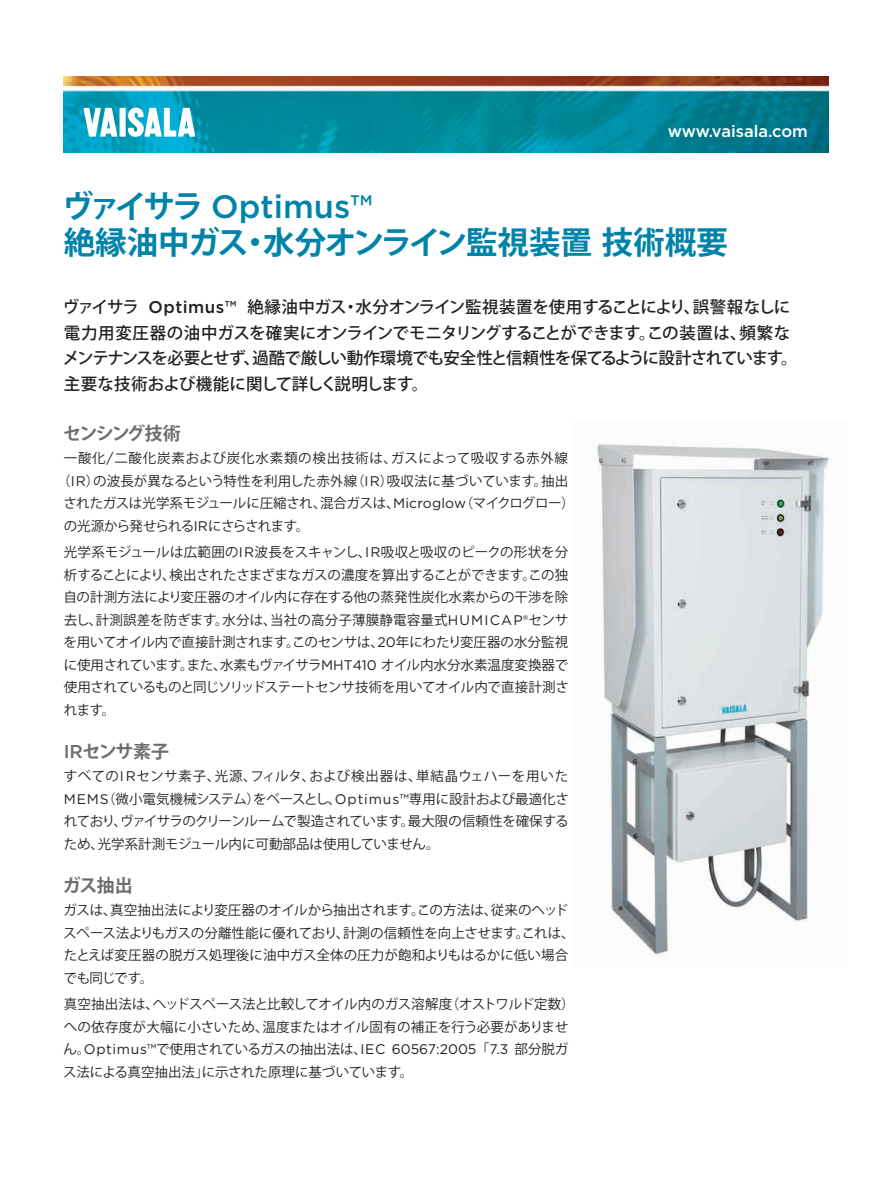
<style>
.page{position:relative;width:893px;height:1191px;background:#fff}
.page>*{position:absolute;margin:0;border:0;box-sizing:border-box;transform-origin:0 0}
.t1{font:500 32.4px "Gotham";color:#0083a9}
.t2{font:700 31.5px "Koz Go Pro";color:#0083a9}
.t3{font:700 18px "Koz Go Pro";letter-spacing:-.06em;color:#6c6d70}
.t4{font:700 18px "Koz Go Pro";letter-spacing:-.095em;color:#6c6d70}
.t5{font:500 16.5px/25.5px "Koz Go Pro";letter-spacing:-.04em;color:#231f20}
.t6{font:500 16.5px "Gotham";color:#fff}
.t7{font:13.95px "Gotham";letter-spacing:.05em;color:#231f20}
.t8{font:13.5px/22.5px "Koz Go Pro";letter-spacing:-.01em;color:#231f20;text-align:justify}
.t9{font:13.5px "Koz Go Pro";letter-spacing:-.03em;color:#231f20}
.t10{font:13.5px "Koz Go Pro";letter-spacing:.01em;color:#231f20}
.t11{font:13.5px "Koz Go Pro";letter-spacing:.055em;color:#231f20}
.t12{font:13.5px "Koz Go Pro";letter-spacing:-.05em;color:#231f20}
.s1{font-family:"Koz Go Pro";font-weight:700;font-size:31.5px}
.s2{font-family:"Gotham";font-size:16.95px}
.s3{font-family:"Gotham";font-size:13.95px}
.s4{font-family:"Gotham";font-weight:500;font-size:18.6px}
.s5{font-family:"Koz Go Pro";font-size:13.5px}
</style>
<div class="page">
<img style="left:64px;top:77px;width:765px;height:75px">
<svg style="left:83px;top:108px;width:34px;height:29px"></svg>
<div style="left:120px;top:108px;width:6px;height:29px;background:#fff"></div>
<svg style="left:128px;top:107px;width:67px;height:30px"></svg>
<img style="left:597px;top:443px;width:233px;height:514px">
<p class="t6" style="left:668px;top:120px;width:142px">www.vaisala.com</p>
<h1 class="t1" style="left:62px;top:185px;width:312px"><span class="s1">ヴァイサラ</span> Optimus™</h1>
<h2 class="t2" style="left:64px;top:222px;width:665px">絶縁油中ガス・水分オンライン監視装置技術概要</h2>
<p class="t5" style="left:63px;top:295px;width:736px">ヴァイサラ <span class="s2">Optimus™</span> 絶縁油中ガス・水分オンライン監視装置を使用することにより、誤警報なしに電力用変圧器の油中ガスを確実にオンラインでモニタリングすることができます。この装置は、頻繁なメンテナンスを必要とせず、過酷で厳しい動作環境でも安全性と信頼性を保てるように設計されています。主要な技術および機能に関して詳しく説明します。</p>
<h3 class="t4" style="left:63px;top:422px;width:119px">センシング技術</h3>
<p class="t11" style="left:64px;top:449px;width:506px">一酸化<span class="s3">/</span>二酸化炭素および炭化水素類の検出技術は、ガスによって吸収する赤外線</p>
<p class="t10" style="left:57px;top:472px;width:512px">（<span class="s3">IR</span>）の波長が異なるという特性を利用した赤外線（<span class="s3">IR</span>）吸収法に基づいています。抽出</p>
<p class="t9" style="left:63px;top:494px;width:513px">されたガスは光学系モジュールに圧縮され、混合ガスは、<span class="s3">Microglow</span>（マイクログロー）</p>
<p class="t12" style="left:64px;top:517px;width:247px">の光源から発せられる<span class="s3">IR</span>にさらされます。</p>
<p class="t8" style="left:63px;top:541px;width:507px">光学系モジュールは広範囲の<span class="s3">IR</span>波長をスキャンし、<span class="s3">IR</span>吸収と吸収のピークの形状を分析することにより、検出されたさまざまなガスの濃度を算出することができます。この独自の計測方法により変圧器のオイル内に存在する他の蒸発性炭化水素からの干渉を除去し、計測誤差を防ぎます。水分は、当社の高分子薄膜静電容量式<span class="s3">HUMICAP®</span>センサを用いてオイル内で直接計測されます。このセンサは、<span class="s3">20</span>年にわたり変圧器の水分監視に使用されています。また、水素もヴァイサラ<span class="s3">MHT410</span> オイル内水分水素温度変換器で使用されているものと同じソリッドステートセンサ技術を用いてオイル内で直接計測されます。</p>
<h3 class="t3" style="left:64px;top:740px;width:107px"><span class="s4">IR</span>センサ素子</h3>
<p class="t8" style="left:64px;top:765px;width:507px">すべての<span class="s3">IR</span>センサ素子、光源、フィルタ、および検出器は、単結晶ウェハーを用いた<span class="s3">MEMS</span>（微小電気機械システム）をベースとし、<span class="s3">Optimus™</span>専用に設計および最適化されており、ヴァイサラのクリーンルームで製造されています。最大限の信頼性を確保するため、光学系計測モジュール内に可動部品は使用していません。</p>
<h3 class="t3" style="left:63px;top:874px;width:71px">ガス抽出</h3>
<p class="t8" style="left:63px;top:899px;width:513px;text-align:left">ガスは、真空抽出法により変圧器のオイルから抽出されます。この方法は、従来のヘッドスペース法よりもガスの分離性能に優れており、計測の信頼性を向上させます。これは、たとえば変圧器の脱ガス処理後に油中ガス全体の圧力が飽和よりもはるかに低い場合でも同じです。</p>
<p class="t8" style="left:64px;top:993px;width:512px">真空抽出法は、ヘッドスペース法と比較してオイル内のガス溶解度（オストワルド定数）への依存度が大幅に小さいため、温度またはオイル固有の補正を行う必要がありませ</p>
<p class="t7" style="left:64px;top:1040px;width:506px"><span class="s5">ん。</span>Optimus™<span class="s5">で使用されているガスの抽出法は、</span>IEC 60567:2005 <span class="s5">「</span>7.3 <span class="s5">部分脱ガ</span></p>
<p class="t8" style="left:63px;top:1061px;width:352px">ス法による真空抽出法」に示された原理に基づいています。</p>
</div>
